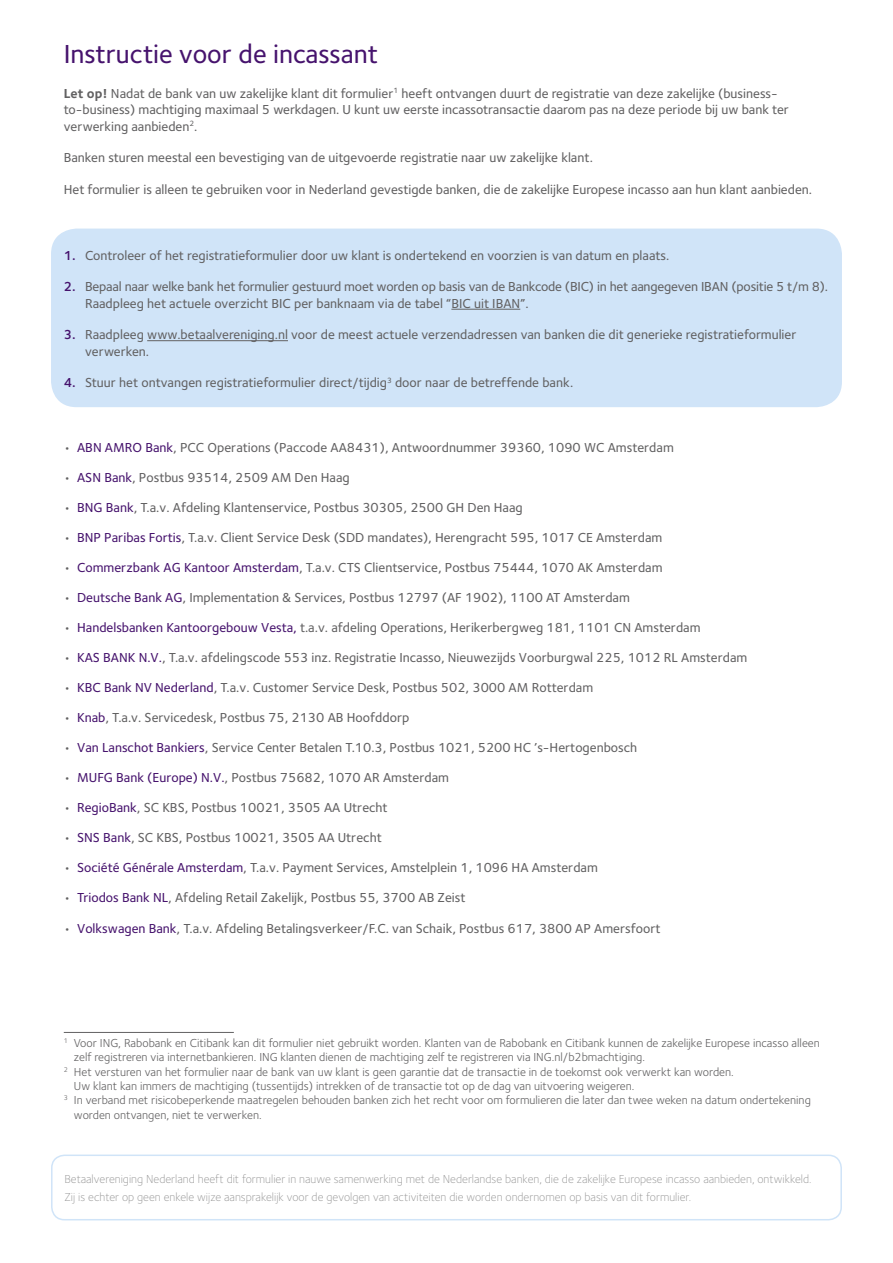
<style>
.page{position:relative;width:893px;height:1263px;background:#fff}
.page>*{position:absolute;margin:0;border:0;box-sizing:border-box;transform-origin:0 0}
.t1{font:500 27px "Foundry Sterling";color:#46136d}
.t2{font:500 13.5px/16.5px "Foundry Sterling";color:#626162}
.t3{font:12px "Foundry Sterling";color:#626162}
.t4{font:300 12px/18px "Foundry Sterling";color:#939393}
.s1{font-weight:700}
.s2{font-weight:600;color:#46136d}
.s3{color:#46136d}
</style>
<div class="page">
<div style="left:51px;top:229px;width:791px;height:178px;background:#d0e4f8;border-radius:26px"></div>
<hr style="left:451px;top:309px;width:69px;height:1px;background:#626162">
<hr style="left:147px;top:340px;width:141px;height:1px;background:#626162">
<hr style="left:64px;top:1032px;width:170px;height:1px;background:#626162">
<div style="left:51px;top:1154px;width:791px;height:66px;border:2px solid #d0e4f8;border-radius:13px"></div>
<h1 class="t1" style="left:64px;top:38px;width:315px">Instructie voor de incassant</h1>
<p class="t2" style="left:64px;top:85px;width:727px"><span class="s1">Let op!</span> Nadat de bank van uw zakelijke klant dit formulier<sup>1</sup> heeft ontvangen duurt de registratie van deze zakelijke (business&shy;to-business) machtiging maximaal 5 werkdagen. U kunt uw eerste incassotransactie daarom pas na deze periode bij uw bank ter verwerking aanbieden<sup>2</sup>.</p>
<p class="t2" style="left:64px;top:149px;width:531px">Banken sturen meestal een bevestiging van de uitgevoerde registratie naar uw zakelijke klant.</p>
<p class="t2" style="left:64px;top:181px;width:750px">Het formulier is alleen te gebruiken voor in Nederland gevestigde banken, die de zakelijke Europese incasso aan hun klant aanbieden.</p>
<p class="t2" style="left:64px;top:247px;width:607px"><span class="s2">1.</span> Controleer of het registratieformulier door uw klant is ondertekend en voorzien is van datum en plaats.</p>
<p class="t2" style="left:85px;top:278px;width:744px;text-indent:-21px"><span class="s2">2.</span> Bepaal naar welke bank het formulier gestuurd moet worden op basis van de Bankcode (BIC) in het aangegeven IBAN (positie 5 t/m 8).<br>Raadpleeg het actuele overzicht BIC per banknaam via de tabel “BIC uit IBAN”.</p>
<p class="t2" style="left:85px;top:326px;width:713px;text-indent:-21px"><span class="s2">3.</span> Raadpleeg www.betaalvereniging.nl voor de meest actuele verzendadressen van banken die dit generieke registratieformulier verwerken.</p>
<p class="t2" style="left:64px;top:374px;width:511px"><span class="s2">4.</span> Stuur het ontvangen registratieformulier direct/tijdig<sup>3</sup> door naar de betreffende bank.</p>
<p class="t2" style="left:64px;top:439px;width:612px">• <span class="s3">ABN AMRO Bank</span>, PCC Operations (Paccode AA8431), Antwoordnummer 39360, 1090 WC Amsterdam</p>
<p class="t2" style="left:64px;top:469px;width:288px">• <span class="s3">ASN Bank</span>, Postbus 93514, 2509 AM Den Haag</p>
<p class="t2" style="left:64px;top:499px;width:460px">• <span class="s3">BNG Bank</span>, T.a.v. Afdeling Klantenservice, Postbus 30305, 2500 GH Den Haag</p>
<p class="t2" style="left:64px;top:529px;width:600px">• <span class="s3">BNP Paribas Fortis</span>, T.a.v. Client Service Desk (SDD mandates), Herengracht 595, 1017 CE Amsterdam</p>
<p class="t2" style="left:64px;top:559px;width:600px">• <span class="s3">Commerzbank AG Kantoor Amsterdam</span>, T.a.v. CTS Clientservice, Postbus 75444, 1070 AK Amsterdam</p>
<p class="t2" style="left:64px;top:589px;width:568px">• <span class="s3">Deutsche Bank AG</span>, Implementation &amp; Services, Postbus 12797 (AF 1902), 1100 AT Amsterdam</p>
<p class="t2" style="left:64px;top:619px;width:638px">• <span class="s3">Handelsbanken Kantoorgebouw Vesta,</span> t.a.v. afdeling Operations, Herikerbergweg 181, 1101 CN Amsterdam</p>
<p class="t2" style="left:64px;top:649px;width:685px">• <span class="s3">KAS BANK N.V.</span>, T.a.v. afdelingscode 553 inz. Registratie Incasso, Nieuwezijds Voorburgwal 225, 1012 RL Amsterdam</p>
<p class="t2" style="left:64px;top:679px;width:531px">• <span class="s3">KBC Bank NV Nederland</span>, T.a.v. Customer Service Desk, Postbus 502, 3000 AM Rotterdam</p>
<p class="t2" style="left:64px;top:709px;width:347px">• <span class="s3">Knab</span>, T.a.v. Servicedesk, Postbus 75, 2130 AB Hoofddorp</p>
<p class="t2" style="left:64px;top:739px;width:575px">• <span class="s3">Van Lanschot Bankiers</span>, Service Center Betalen T.10.3, Postbus 1021, 5200 HC ’s-Hertogenbosch</p>
<p class="t2" style="left:64px;top:769px;width:387px">• <span class="s3">MUFG Bank (Europe) N.V.</span>, Postbus 75682, 1070 AR Amsterdam</p>
<p class="t2" style="left:64px;top:799px;width:325px">• <span class="s3">RegioBank</span>, SC KBS, Postbus 10021, 3505 AA Utrecht</p>
<p class="t2" style="left:64px;top:829px;width:319px">• <span class="s3">SNS Bank</span>, SC KBS, Postbus 10021, 3505 AA Utrecht</p>
<p class="t2" style="left:64px;top:859px;width:536px">• <span class="s3">Société Générale Amsterdam</span>, T.a.v. Payment Services, Amstelplein 1, 1096 HA Amsterdam</p>
<p class="t2" style="left:64px;top:889px;width:403px">• <span class="s3">Triodos Bank NL</span>, Afdeling Retail Zakelijk, Postbus 55, 3700 AB Zeist</p>
<p class="t2" style="left:64px;top:920px;width:598px">• <span class="s3">Volkswagen Bank</span>, T.a.v. Afdeling Betalingsverkeer/F.C. van Schaik, Postbus 617, 3800 AP Amersfoort</p>
<p class="t3" style="left:64px;top:1036px;width:758px"><sup>1</sup> Voor ING, Rabobank en Citibank kan dit formulier niet gebruikt worden. Klanten van de Rabobank en Citibank kunnen de zakelijke Europese incasso alleen</p>
<p class="t3" style="left:74px;top:1050px;width:572px">zelf registreren via internetbankieren. ING klanten dienen de machtiging zelf te registreren via ING.nl/b2bmachtiging.</p>
<p class="t3" style="left:64px;top:1065px;width:671px"><sup>2</sup> Het versturen van het formulier naar de bank van uw klant is geen garantie dat de transactie in de toekomst ook verwerkt kan worden.</p>
<p class="t3" style="left:74px;top:1079px;width:562px">Uw klant kan immers de machtiging (tussentijds) intrekken of de transactie tot op de dag van uitvoering weigeren.</p>
<p class="t3" style="left:64px;top:1093px;width:749px"><sup>3</sup> In verband met risicobeperkende maatregelen behouden banken zich het recht voor om formulieren die later dan twee weken na datum ondertekening</p>
<p class="t3" style="left:74px;top:1108px;width:189px">worden ontvangen, niet te verwerken.</p>
<p class="t4" style="left:64px;top:1170px;width:749px">Betaalvereniging Nederland heeft dit formulier in nauwe samenwerking met de Nederlandse banken, die de zakelijke Europese incasso aanbieden, ontwikkeld.<br>Zij is echter op geen enkele wijze aansprakelijk voor de gevolgen van activiteiten die worden ondernomen op basis van dit formulier.</p>
</div>
